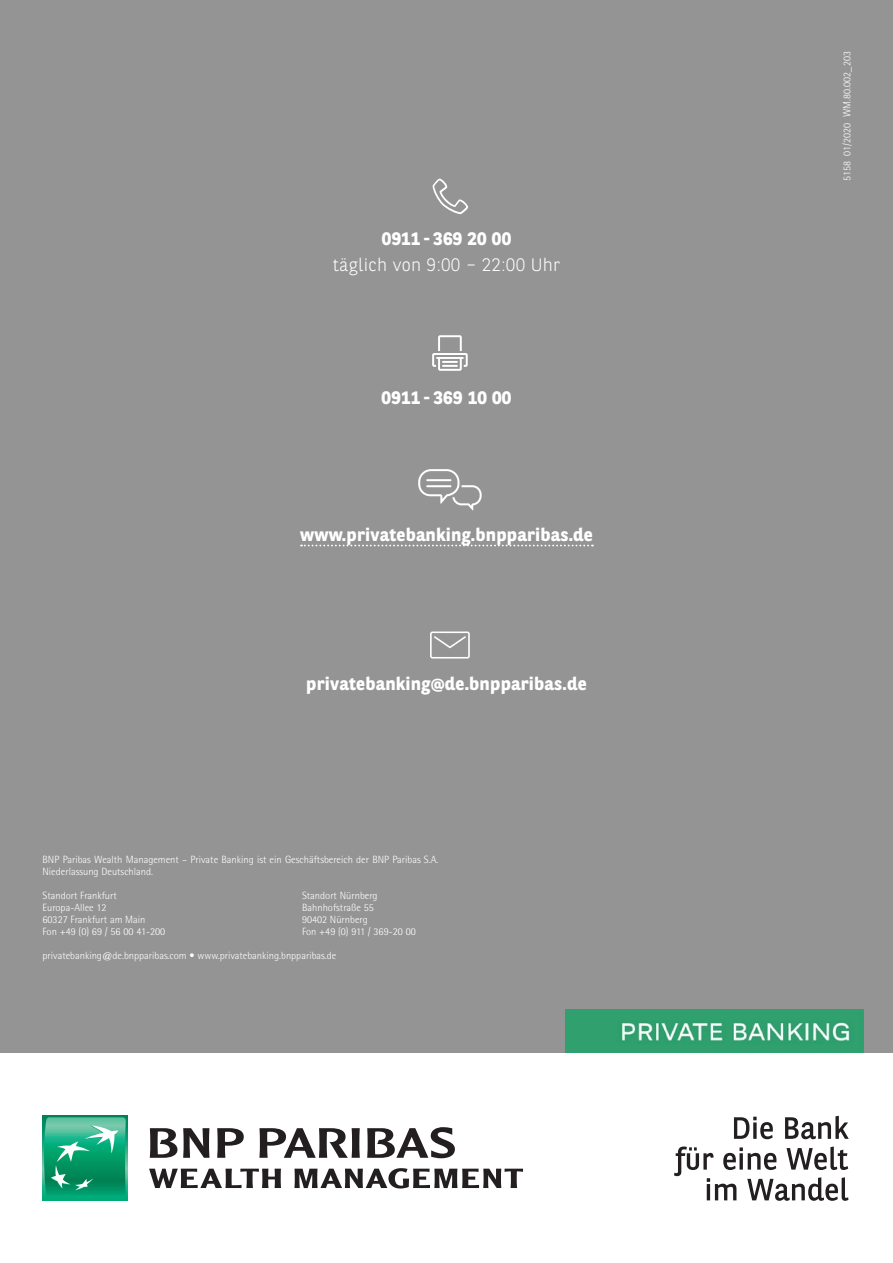
<style>
.page{position:relative;width:893px;height:1263px;background:#fff}
.page>*{position:absolute;margin:0;border:0;box-sizing:border-box;transform-origin:0 0}
.A4_Innen_Copy{font:700 18px "BNPP Sans";letter-spacing:.015em;color:#fff}
.A4_Innen_Copy-2{font:300 18px "BNPP Sans";letter-spacing:.015em;color:#fff}
.Copy{font:300 10.5px/12px "Rotis Semi Sans";color:#fff}
</style>
<div class="page">
<div style="left:0;top:0;width:893px;height:1052px;background:#959494"></div>
<img style="left:566px;top:1010px;width:297px;height:42px">
<svg style="left:734px;top:1117px;width:39px;height:22px"></svg>
<svg style="left:785px;top:1116px;width:64px;height:23px"></svg>
<svg style="left:674px;top:1146px;width:174px;height:55px"></svg>
<div style="left:43px;top:1116px;width:85px;height:85px;background:linear-gradient(to right,#00ab77,#00ab77)"></div>
<svg style="left:44px;top:1117px;width:82px;height:81px;background:#2cab82"></svg>
<svg style="left:149px;top:1169px;width:132px;height:19px"></svg>
<svg style="left:294px;top:1168px;width:229px;height:20px"></svg>
<svg style="left:150px;top:1128px;width:27px;height:30px"></svg>
<svg style="left:183px;top:1128px;width:26px;height:30px"></svg>
<svg style="left:217px;top:1128px;width:27px;height:30px"></svg>
<svg style="left:259px;top:1128px;width:101px;height:30px"></svg>
<svg style="left:367px;top:1127px;width:88px;height:31px"></svg>
<svg style="left:433px;top:179px;width:35px;height:35px"></svg>
<svg style="left:430px;top:631px;width:40px;height:27px"></svg>
<svg style="left:432px;top:335px;width:36px;height:36px"></svg>
<svg style="left:301px;top:545px;width:292px;height:1px"></svg>
<svg style="left:418px;top:469px;width:64px;height:41px"></svg>
<hr style="left:426px;top:485px;width:25px;height:2px;background:#fff">
<hr style="left:426px;top:479px;width:25px;height:2px;background:#fff">
<p class="A4_Innen_Copy" style="left:382px;top:227px;width:131px">0911 - 369 20 00</p>
<p class="A4_Innen_Copy-2" style="left:333px;top:252px;width:229px">täglich von 9:00 – 22:00 Uhr</p>
<p class="A4_Innen_Copy" style="left:382px;top:386px;width:131px">0911 - 369 10 00</p>
<p class="A4_Innen_Copy" style="left:300px;top:522px;width:294px">www.privatebanking.bnpparibas.de</p>
<p class="A4_Innen_Copy" style="left:306px;top:671px;width:282px">privatebanking@de.bnpparibas.de</p>
<p class="Copy" style="left:43px;top:853px;width:397px">BNP Paribas Wealth Management – Private Banking ist ein Geschäftsbereich der BNP Paribas S.A.<br>Niederlassung Deutschland.</p>
<p class="Copy" style="left:43px;top:889px;width:76px">Standort Frankfurt</p>
<p class="Copy" style="left:302px;top:889px;width:77px">Standort Nürnberg</p>
<p class="Copy" style="left:43px;top:901px;width:66px">Europa-Allee 12</p>
<p class="Copy" style="left:302px;top:901px;width:73px">Bahnhofstraße 55</p>
<p class="Copy" style="left:43px;top:913px;width:105px">60327 Frankfurt am Main</p>
<p class="Copy" style="left:302px;top:913px;width:67px">90402 Nürnberg</p>
<p class="Copy" style="left:43px;top:925px;width:124px">Fon +49 (0) 69 / 56 00 41-200</p>
<p class="Copy" style="left:302px;top:925px;width:115px">Fon +49 (0) 911 / 369-20 00</p>
<p class="Copy" style="left:43px;top:949px;width:295px">privatebanking@de.bnpparibas.com • www.privatebanking.bnpparibas.de</p>
<p class="Copy" style="left:841px;top:181px;width:132px;rotate:-90deg">5158 01/2020 WM.80.002_203</p>
</div>
